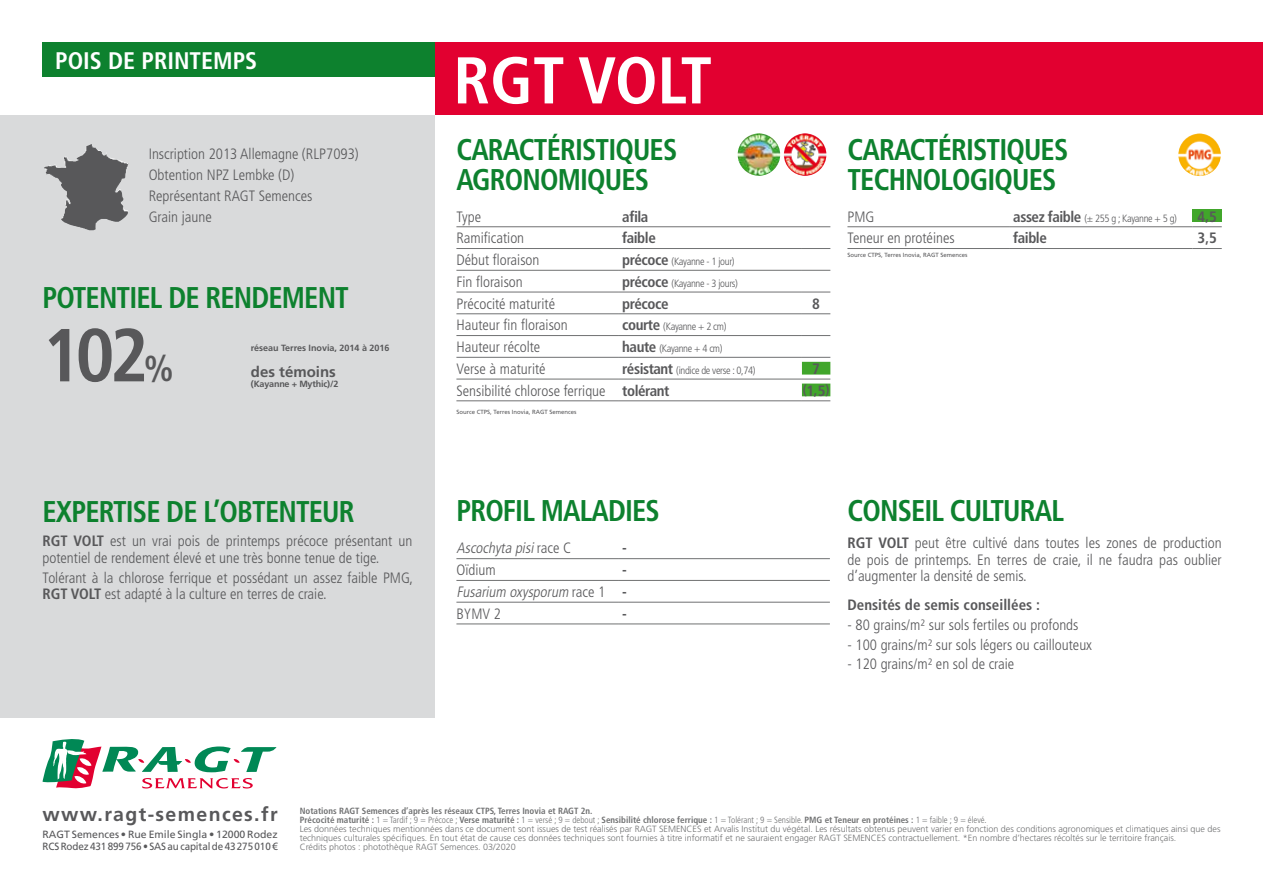
<style>
.page{position:relative;width:1263px;height:893px;background:#fff}
.page>*{position:absolute;margin:0;border:0;box-sizing:border-box;transform-origin:0 0}
.t1{font:700 condensed 75px "Frutiger LT Std";color:#58585a}
.t2{font:700 condensed 66px "Frutiger LT Std";color:#fff}
.t3{font:700 condensed 30px/30px "Frutiger LT Std";letter-spacing:-.03em;color:#0d812e;scale:.95 1}
.t4{font:700 condensed 24px "Frutiger LT Std";color:#fff}
.t5{font:700 19.5px "Frutiger LT Std";letter-spacing:.07em;color:#58585a}
.t6{font:300 condensed 15px/16.5px "Frutiger LT Std";color:#58585a}
.t7{font:700 condensed 15px "Frutiger LT Std";color:#58585a}
.t8{font:italic 300 condensed 15px/21.8px "Frutiger LT Std";color:#58585a;text-align:justify}
.t9{font:700 15px "Frutiger LT Std";color:#58585a}
.t10{font:700 condensed 15px "Frutiger LT Std";letter-spacing:-.03em;color:#58585a}
.t11{font:700 condensed 13.5px "Frutiger LT Std";color:#58585a}
.t12{font:300 condensed 10.5px "Frutiger LT Std";letter-spacing:-.03em;color:#58585a}
.t13{font:10.5px/12.6px "Frutiger LT Std";color:#58585a}
.t14{font:300 9px/9px "Frutiger LT Std";color:#707172}
.t15{font:700 9px "Frutiger LT Std";color:#58585a}
.t16{font:700 9px "Frutiger LT Std";letter-spacing:-.02em;color:#58585a}
.t17{font:6px "Frutiger LT Std";color:#58585a}
.s1{font-size:36px}
.s2{font-weight:700;font-size:15px}
.s3{font-weight:700}
.s4{font-size:15px}
.s5{font-size:14.25px}
.s6{font-style:normal}
.s7{font-weight:700;font-style:normal}
.s8{font-weight:700;font-stretch:condensed}
.s9{font-stretch:condensed}
</style>
<div class="page">
<svg style="left:43px;top:739px;width:233px;height:50px"></svg>
<div style="left:0;top:115px;width:435px;height:603px;background:#d9dadb"></div>
<div style="left:43px;top:43px;width:392px;height:34px;background:#0d812e"></div>
<div style="left:435px;top:43px;width:828px;height:72px;background:#e20030"></div>
<img style="left:738px;top:133px;width:42px;height:43px;border-radius:21px">
<img style="left:784px;top:133px;width:42px;height:43px;border-radius:21px">
<hr style="left:456px;top:401px;width:162px;height:1px;background:#707172">
<hr style="left:618px;top:401px;width:184px;height:1px;background:#707172">
<hr style="left:456px;top:314px;width:162px;height:1px;background:#707172">
<hr style="left:618px;top:314px;width:184px;height:1px;background:#707172">
<svg style="left:802px;top:314px;width:28px;height:1px"></svg>
<hr style="left:456px;top:335px;width:162px;height:1px;background:#707172">
<hr style="left:618px;top:335px;width:184px;height:1px;background:#707172">
<svg style="left:802px;top:335px;width:28px;height:1px"></svg>
<hr style="left:456px;top:357px;width:162px;height:1px;background:#707172">
<hr style="left:618px;top:357px;width:184px;height:1px;background:#707172">
<hr style="left:456px;top:379px;width:162px;height:1px;background:#707172">
<hr style="left:618px;top:379px;width:184px;height:1px;background:#707172">
<svg style="left:802px;top:357px;width:28px;height:45px"></svg>
<hr style="left:456px;top:292px;width:162px;height:1px;background:#707172">
<hr style="left:618px;top:292px;width:184px;height:1px;background:#707172">
<svg style="left:802px;top:292px;width:28px;height:1px"></svg>
<hr style="left:456px;top:270px;width:162px;height:1px;background:#707172">
<hr style="left:618px;top:270px;width:184px;height:1px;background:#707172">
<svg style="left:802px;top:270px;width:28px;height:1px"></svg>
<hr style="left:456px;top:248px;width:162px;height:1px;background:#707172">
<hr style="left:618px;top:248px;width:184px;height:1px;background:#707172">
<svg style="left:802px;top:248px;width:28px;height:1px"></svg>
<hr style="left:456px;top:226px;width:162px;height:1px;background:#707172">
<hr style="left:618px;top:226px;width:184px;height:1px;background:#707172">
<svg style="left:802px;top:226px;width:28px;height:1px"></svg>
<hr style="left:456px;top:624px;width:162px;height:1px;background:#707172">
<hr style="left:618px;top:624px;width:212px;height:1px;background:#707172">
<hr style="left:456px;top:602px;width:162px;height:1px;background:#707172">
<hr style="left:618px;top:602px;width:212px;height:1px;background:#707172">
<hr style="left:456px;top:580px;width:162px;height:1px;background:#707172">
<hr style="left:618px;top:580px;width:212px;height:1px;background:#707172">
<hr style="left:456px;top:558px;width:162px;height:1px;background:#707172">
<hr style="left:618px;top:558px;width:212px;height:1px;background:#707172">
<img style="left:1178px;top:134px;width:43px;height:42px;border-radius:21px">
<div style="left:1193px;top:209px;width:29px;height:13px;background:#41a62b"></div>
<hr style="left:847px;top:226px;width:162px;height:1px;background:#707172">
<hr style="left:1009px;top:226px;width:184px;height:1px;background:#707172">
<svg style="left:1193px;top:226px;width:29px;height:1px"></svg>
<hr style="left:847px;top:248px;width:162px;height:1px;background:#707172">
<hr style="left:1009px;top:248px;width:184px;height:1px;background:#707172">
<svg style="left:1193px;top:248px;width:29px;height:1px"></svg>
<img style="left:44px;top:144px;width:85px;height:86px">
<h3 class="t4" style="left:55px;top:46px;width:203px">POIS DE PRINTEMPS</h3>
<h2 class="t2" style="left:453px;top:41px;width:260px">RGT VOLT</h2>
<p class="t6" style="left:149px;top:143px;width:212px;line-height:21px">Inscription 2013 Allemagne (RLP7093)<br>Obtention NPZ Lembke (D)<br>Représentant RAGT Semences<br>Grain jaune</p>
<h3 class="t3" style="left:43px;top:282px;width:324px">POTENTIEL DE RENDEMENT</h3>
<h1 class="t1" style="left:43px;top:311px;width:133px">102<span class="s1">%</span></h1>
<p class="t15" style="left:251px;top:342px;width:140px">réseau Terres Inovia, 2014 à 2016</p>
<p class="t9" style="left:251px;top:363px;width:87px">des témoins</p>
<p class="t16" style="left:251px;top:379px;width:89px">(Kayanne + Mythic)/2</p>
<h3 class="t3" style="left:456px;top:134px;width:234px">CARACTÉRISTIQUES<br>AGRONOMIQUES</h3>
<p class="t6" style="left:456px;top:208px;width:26px">Type</p>
<p class="t7" style="left:622px;top:207px;width:28px">afila</p>
<p class="t6" style="left:456px;top:230px;width:69px">Ramification</p>
<p class="t7" style="left:622px;top:229px;width:35px">faible</p>
<p class="t6" style="left:456px;top:252px;width:85px">Début floraison</p>
<p class="t12" style="left:622px;top:255px;width:114px"><span class="s2">précoce</span> (Kayanne - 1 jour)</p>
<p class="t6" style="left:456px;top:274px;width:68px">Fin floraison</p>
<p class="t12" style="left:622px;top:277px;width:117px"><span class="s2">précoce</span> (Kayanne - 3 jours)</p>
<p class="t6" style="left:456px;top:295px;width:100px">Précocité maturité</p>
<p class="t10" style="left:622px;top:294px;width:48px">précoce</p>
<p class="t7" style="left:812px;top:294px;width:9px">8</p>
<p class="t6" style="left:456px;top:317px;width:113px">Hauteur fin floraison</p>
<p class="t12" style="left:622px;top:321px;width:106px"><span class="s2">courte</span> (Kayanne + 2 cm)</p>
<p class="t6" style="left:456px;top:339px;width:85px">Hauteur récolte</p>
<p class="t12" style="left:622px;top:342px;width:102px"><span class="s2">haute</span> (Kayanne + 4 cm)</p>
<p class="t6" style="left:456px;top:361px;width:91px">Verse à maturité</p>
<p class="t12" style="left:622px;top:364px;width:135px"><span class="s2">résistant</span> (indice de verse : 0,74)</p>
<p class="t7" style="left:812px;top:360px;width:9px">7</p>
<p class="t6" style="left:456px;top:382px;width:215px">Sensibilité chlorose ferrique <span class="s3">tolérant</span></p>
<p class="t11" style="left:803px;top:381px;width:28px">(<span class="s4">1</span><span class="s5">,</span><span class="s4">5</span>)</p>
<p class="t17" style="left:456px;top:408px;width:121px">Source CTPS, Terres Inovia, RAGT Semences</p>
<h3 class="t3" style="left:847px;top:134px;width:234px">CARACTÉRISTIQUES<br>TECHNOLOGIQUES</h3>
<p class="t6" style="left:847px;top:208px;width:28px">PMG</p>
<p class="t12" style="left:1013px;top:212px;width:165px"><span class="s2">assez faible</span> (± 255 g ; Kayanne + 5 g)</p>
<p class="t7" style="left:1197px;top:207px;width:21px">4<span class="s5">,</span>5</p>
<p class="t6" style="left:847px;top:230px;width:109px">Teneur en protéines</p>
<p class="t7" style="left:1013px;top:229px;width:35px">faible</p>
<p class="t7" style="left:1197px;top:229px;width:21px">3<span class="s5">,</span>5</p>
<p class="t17" style="left:847px;top:251px;width:121px">Source CTPS, Terres Inovia, RAGT Semences</p>
<h3 class="t3" style="left:43px;top:496px;width:330px">EXPERTISE DE L’OBTENTEUR</h3>
<p class="t6" style="left:43px;top:533px;width:371px"><span class="s3">RGT VOLT</span> est un vrai pois de printemps précoce présentant un potentiel de rendement élevé et une très bonne tenue de tige.</p>
<p class="t6" style="left:43px;top:570px;width:372px">Tolérant à la chlorose ferrique et possédant un assez faible PMG,<br><span class="s3">RGT VOLT</span> est adapté à la culture en terres de craie.</p>
<h3 class="t3" style="left:456px;top:496px;width:216px">PROFIL MALADIES</h3>
<p class="t8" style="left:456px;top:538px;width:116px">Ascochyta pisi<span class="s6">r a c e C</span></p>
<p class="t7" style="left:622px;top:539px;width:6px">-</p>
<p class="t6" style="left:456px;top:562px;width:41px">Oïdium</p>
<p class="t8" style="left:456px;top:559px;width:172px;text-indent:166px"><span class="s7">- </span>Fusarium oxysporum <span class="s6">r a c e 1</span> <span class="s7">- </span><span class="s6">BYMV 2</span></p>
<p class="t7" style="left:622px;top:605px;width:6px">-</p>
<h3 class="t3" style="left:847px;top:496px;width:229px">CONSEIL CULTURAL</h3>
<p class="t6" style="left:847px;top:535px;width:376px;text-align:justify"><span class="s3">RGT VOLT</span> peut être cultivé dans toutes les zones de production de pois de printemps. En terres de craie, il ne faudra pas oublier d’augmenter la densité de semis.</p>
<p class="t7" style="left:847px;top:596px;width:194px">Densités de semis conseillées :</p>
<p class="t6" style="left:847px;top:616px;width:233px">- 80 grains/m² sur sols fertiles ou profonds</p>
<p class="t6" style="left:847px;top:636px;width:246px">- 100 grains/m² sur sols légers ou caillouteux</p>
<p class="t6" style="left:847px;top:656px;width:168px">- 120 grains/m² en sol de craie</p>
<h3 class="t5" style="left:43px;top:803px;width:237px">www.ragt-semences.fr</h3>
<p class="t13" style="left:43px;top:828px;width:237px">RAGT Semences • Rue Emile Singla • 12000 Rodez<br>RCS Rodez 431 899 756 • SAS au capital de 43 275 010 €</p>
<p class="t14" style="left:300px;top:807px;width:922px"><span class="s8">Notations RAGT Semences d’après les réseaux CTPS, Terres Inovia et RAGT 2n.<br>Précocité maturité :</span> <span class="s9">1 = Tardif ; 9 = Précoce ;</span> <span class="s8">Verse maturité :</span> <span class="s9">1 = versé ; 9 = debout ;</span> <span class="s8">Sensibilité chlorose ferrique :</span> <span class="s9">1 = Tolérant ; 9 = Sensible.</span> <span class="s8">PMG et Teneur en protéines :</span> <span class="s9">1 = faible ; 9 = élevé.<br></span>Les données techniques mentionnées dans ce document sont issues de test réalisés par RAGT SEMENCES et Arvalis Institut du végétal. Les résultats obtenus peuvent varier en fonction des conditions agronomiques et climatiques ainsi que des techniques culturales spécifiques. En tout état de cause ces données techniques sont fournies à titre informatif et ne sauraient engager RAGT SEMENCES contractuellement. *En nombre d’hectares récoltés sur le territoire français.<br>Crédits photos : photothèque RAGT Semences. 03/2020</p>
</div>
